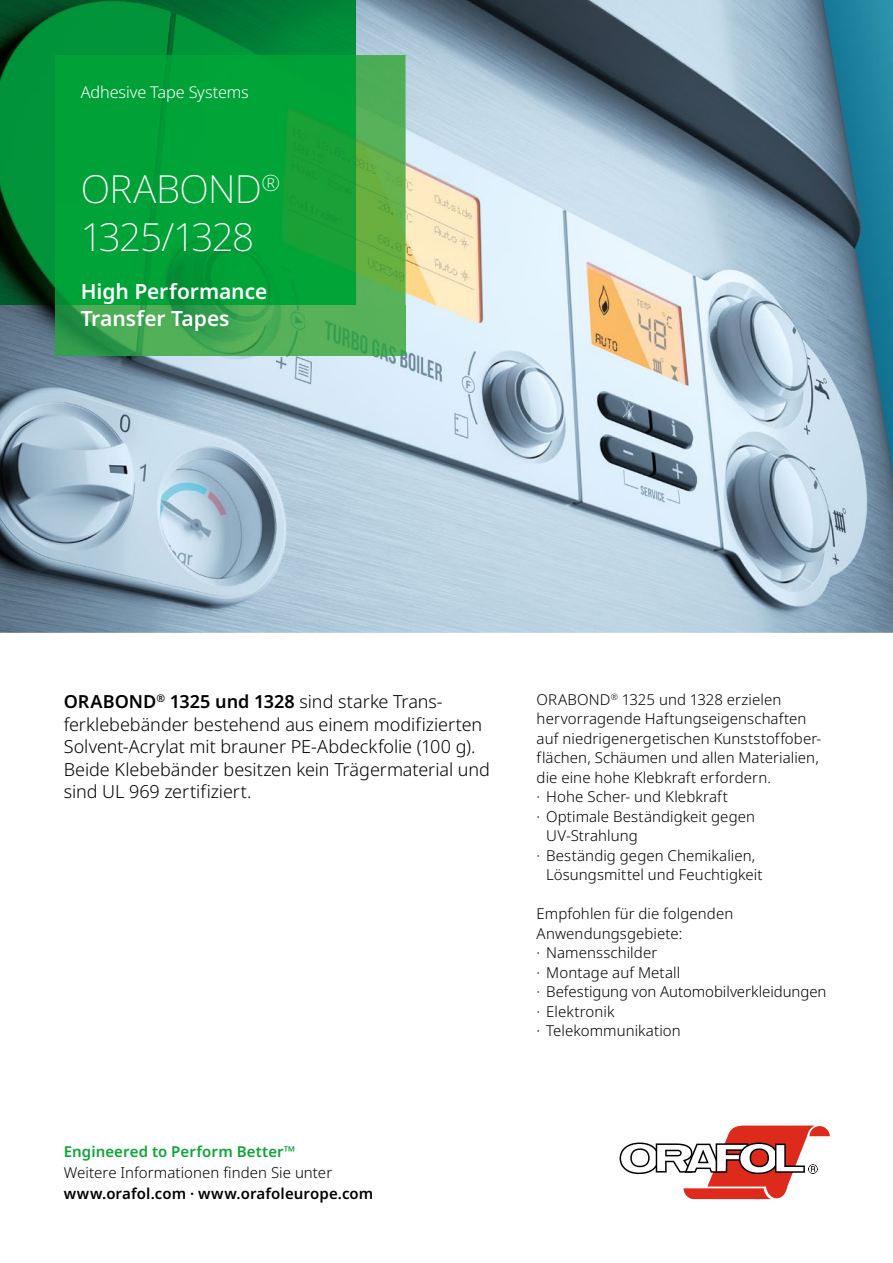
<style>
.page{position:relative;width:893px;height:1263px;background:#fff}
.page>*{position:absolute;margin:0;border:0;box-sizing:border-box;transform-origin:0 0}
.t1{font:200 38.7px/47.8px "Noto Sans";letter-spacing:-.025em;color:#fff}
.t2{font:600 21px/27px "Noto Sans";letter-spacing:-.005em;color:#fff}
.t3{font:300 18px/22.5px "Noto Sans";letter-spacing:-.005em;color:#000}
.t4{font:300 16.35px "Noto Sans";letter-spacing:-.01em;color:#fff}
.t5{font:300 15px/19.5px "Noto Sans";letter-spacing:.005em;color:#000}
.t6{font:600 15px "Noto Sans";letter-spacing:.005em;color:#000}
.t7{font:600 15px "Noto Sans";letter-spacing:.01em;color:#0aa537}
.s1{font-weight:600}
</style>
<div class="page">
<svg style="left:620px;top:1125px;width:210px;height:75px"></svg>
<img style="left:0;top:0;width:893px;height:633px">
<img style="left:0;top:0;width:254px;height:101px">
<img style="left:254px;top:0;width:102px;height:55px">
<img style="left:0;top:101px;width:55px;height:203px">
<img style="left:356px;top:55px;width:50px;height:249px">
<img style="left:55px;top:304px;width:351px;height:51px">
<img style="left:55px;top:55px;width:301px;height:249px">
<p class="t4" style="left:81px;top:81px;width:170px">Adhesive Tape Systems</p>
<h1 class="t1" style="left:81px;top:166px;width:201px">ORABOND<sup>®<br></sup>1325/1328</h1>
<h2 class="t2" style="left:81px;top:278px;width:188px">High Performance<br>Transfer Tapes</h2>
<p class="t3" style="left:64px;top:691px;width:428px"><span class="s1">ORABOND</span><sup>®</sup> <span class="s1">1325 und 1328</span> sind starke Trans&shy;ferklebebänder bestehend aus einem modifizierten Solvent-Acrylat mit brauner PE-Abdeckfolie (100 g).<br>Beide Klebebänder besitzen kein Trägermaterial und sind UL 969 zertifiziert.</p>
<p class="t5" style="left:537px;top:690px;width:246px">ORABOND<sup>®</sup> 1325 und 1328 erzielen</p>
<p class="t5" style="left:537px;top:710px;width:271px">hervorragende Haftungseigenschaften</p>
<p class="t5" style="left:537px;top:729px;width:286px">auf niedrigenergetischen Kunststoffober-</p>
<p class="t5" style="left:537px;top:749px;width:284px">flächen, Schäumen und allen Materialien,</p>
<p class="t5" style="left:537px;top:768px;width:236px">die eine hohe Klebkraft erfordern.</p>
<p class="t5" style="left:537px;top:788px;width:193px">· Hohe Scher- und Klebkraft</p>
<p class="t5" style="left:537px;top:807px;width:220px">· Optimale Beständigkeit gegen</p>
<p class="t5" style="left:546px;top:827px;width:93px">UV-Strahlung</p>
<p class="t5" style="left:537px;top:846px;width:220px">· Beständig gegen Chemikalien,</p>
<p class="t5" style="left:546px;top:866px;width:218px">Lösungsmittel und Feuchtigkeit</p>
<p class="t5" style="left:537px;top:905px;width:291px">Empfohlen für die folgenden<br>Anwendungsgebiete:<br>· Namensschilder<br>· Montage auf Metall<br>· Befestigung von Automobilverkleidungen · Elektronik<br>· Telekommunikation</p>
<p class="t7" style="left:64px;top:1141px;width:233px">Engineered to Perform Better™</p>
<p class="t5" style="left:64px;top:1163px;width:270px">Weitere Informationen finden Sie unter</p>
<p class="t6" style="left:64px;top:1183px;width:311px">www.orafol.com · www.orafoleurope.com</p>
</div>
